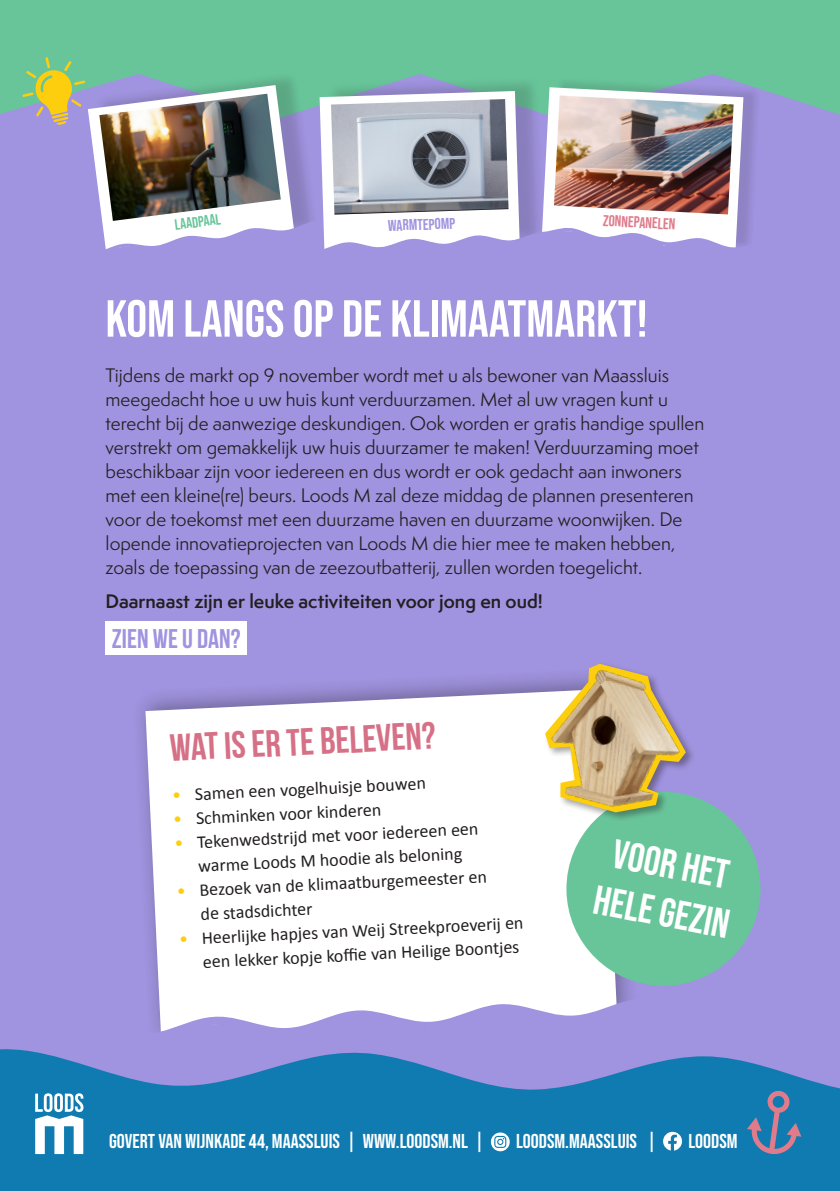
<style>
.page{position:relative;width:840px;height:1191px;background:#fff}
.page>*{position:absolute;margin:0;border:0;box-sizing:border-box;transform-origin:0 0}
.t1{font:52px "Bebas Neue";color:#fff}
.t2{font:40.6px "Bebas Neue";color:#fff}
.t3{font:700 38px "Bebas Neue";color:#d67086}
.t4{font:700 27px "Bebas Neue";color:#a093df}
.t5{font:20px "Bebas Neue";color:#fff}
.t6{font:18px/24px "Semplicita Pro";color:#231f20}
.t7{font:18px/24px "Calibri";color:#231f20;text-align:center}
.t8{font:600 18px "Semplicita Pro";color:#231f20}
.t9{font:15.6px "Bebas Neue";color:#e07b8c}
.t10{font:15.6px "Bebas Neue";color:#a093df}
.t11{font:15px "Bebas Neue";color:#68c59a}
.s1{color:#fdce0d}
</style>
<div class="page">
<div style="left:0;top:71px;width:839px;height:1094px;background:#a093df"></div>
<div style="left:131px;top:667px;width:508px;height:385px;background:#231f20;opacity:.4"></div>
<div style="left:145px;top:689px;width:471px;height:309px;background:#fff"></div>
<svg style="left:144px;top:998px;width:495px;height:49px"></svg>
<div style="left:0;top:0;width:839px;height:115px;background:#68c59a"></div>
<svg style="left:0;top:1047px;width:743px;height:14px"></svg>
<svg style="left:0;top:1061px;width:839px;height:130px;background:#1c7db4"></svg>
<svg style="left:35px;top:1093px;width:48px;height:61px;background:#9bc8de"></svg>
<div style="left:565px;top:791px;width:195px;height:195px;background:#68c59a;border-radius:50%"></div>
<img style="left:492px;top:663px;width:235px;height:173px">
<img style="left:22px;top:57px;width:753px;height:192px">
<svg style="left:490px;top:1132px;width:19px;height:19px"></svg>
<svg style="left:494px;top:1135px;width:12px;height:12px"></svg>
<svg style="left:662px;top:1131px;width:19px;height:19px"></svg>
<svg style="left:667px;top:1134px;width:9px;height:17px"></svg>
<svg style="left:746px;top:1090px;width:54px;height:65px;background:#487ba6"></svg>
<div style="left:105px;top:622px;width:142px;height:33px;background:#fff"></div>
<p class="t11" style="left:174px;top:216px;width:48px;rotate:-7deg">LAADPAAL</p>
<p class="t10" style="left:387px;top:217px;width:69px;rotate:-2deg">WARMTEPOMP</p>
<p class="t9" style="left:603px;top:211px;width:74px;rotate:3deg">ZONNEPANELEN</p>
<p class="t1" style="left:105px;top:289px;width:543px">KOM LANGS OP DE KLIMAATMARKT!</p>
<p class="t6" style="left:105px;top:363px;width:600px">Tijdens de markt op 9 november wordt met u als bewoner van Maassluis meegedacht hoe u uw huis kunt verduurzamen. Met al uw vragen kunt u terecht bij de aanwezige deskundigen. Ook worden er gratis handige spullen verstrekt om gemakkelijk uw huis duurzamer te maken! Verduurzaming moet beschikbaar zijn voor iedereen en dus wordt er ook gedacht aan inwoners met een kleine(re) beurs. Loods M zal deze middag de plannen presenteren voor de toekomst met een duurzame haven en duurzame woonwijken. De lopende innovatieprojecten van Loods M die hier mee te maken hebben, zoals de toepassing van de zeezoutbatterij, zullen worden toegelicht.</p>
<p class="t8" style="left:105px;top:588px;width:438px">Daarnaast zijn er leuke activiteiten voor jong en oud!</p>
<p class="t4" style="left:112px;top:624px;width:130px">ZIEN WE U DAN?</p>
<p class="t3" style="left:169px;top:727px;width:267px;rotate:-3deg">WAT IS ER TE BELEVEN?</p>
<p class="t7" style="left:171px;top:783px;width:255px;rotate:-3deg"><span class="s1">•</span> Samen een vogelhuisje bouwen</p>
<p class="t7" style="left:173px;top:807px;width:209px;rotate:-3deg"><span class="s1">•</span> Schminken voor kinderen</p>
<p class="t7" style="left:174px;top:831px;width:305px;rotate:-3deg"><span class="s1">•</span> Tekenwedstrijd met voor iedereen een warme Loods M hoodie als beloning</p>
<p class="t7" style="left:199px;top:878px;width:289px;text-align:left;text-indent:-23px;rotate:-3deg"><span class="s1">•</span> Bezoek van de klimaatburgemeester en de stadsdichter</p>
<p class="t7" style="left:178px;top:927px;width:346px;text-align:right;rotate:-3deg"><span class="s1">•</span> Heerlijke hapjes van Weij Streekproeverij en een lekker kopje koffi e van Heilige Boontjes</p>
<p class="t2" style="left:617px;top:830px;width:119px;rotate:11deg">VOOR HET</p>
<p class="t2" style="left:598px;top:876px;width:139px;rotate:11deg">HELE GEZIN</p>
<p class="t5" style="left:109px;top:1130px;width:376px">GOVERT VAN WIJNKADE 44, MAASSLUIS | WWW.LOODSM.NL |</p>
<p class="t5" style="left:516px;top:1130px;width:142px">LOODSM.MAASSLUIS |</p>
<p class="t5" style="left:688px;top:1130px;width:51px">LOODSM</p>
</div>
